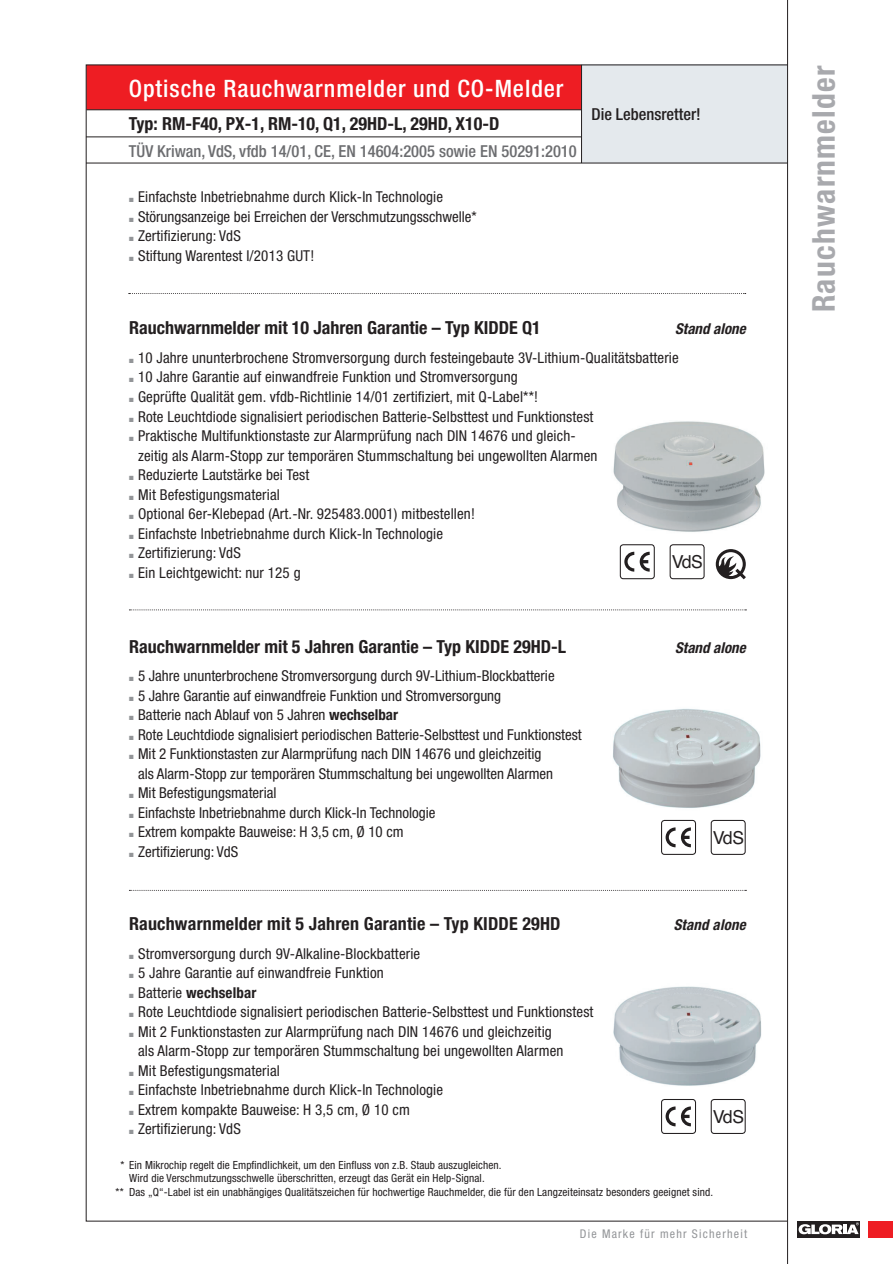
<style>
.page{position:relative;width:893px;height:1264px;background:#fff}
.page>*{position:absolute;margin:0;border:0;box-sizing:border-box;transform-origin:0 0}
.t1{font:700 condensed 31.5px "Helvetica Neue";letter-spacing:.04em;color:#a8a9ad}
.t2{font:500 condensed 24px "Helvetica Neue";letter-spacing:.04em;color:#fff}
.t3{font:700 condensed 18px "Helvetica Neue";color:#231f20}
.t4{font:17.85px "Helvetica";letter-spacing:-.065em;color:#231f20}
.t5{font:500 condensed 16.5px "Helvetica Neue";color:#6c6d70}
.t6{font:500 condensed 16.5px "Helvetica Neue";color:#231f20}
.t7{font:condensed 15px/19.5px "Helvetica Neue";letter-spacing:.01em;color:#231f20}
.t8{font:italic 700 condensed 15px "Helvetica Neue";color:#231f20}
.t9{font:700 condensed 15px "Helvetica Neue";letter-spacing:.01em;color:#231f20}
.t10{font:condensed 12px "Helvetica Neue";letter-spacing:.1em;color:#939598}
.t11{font:condensed 11.25px "Helvetica Neue";letter-spacing:.01em;color:#231f20}
.s1{color:#939598}
.s2{font-weight:700}
.s3{font-weight:400}
</style>
<div class="page">
<div style="left:581px;top:65px;width:206px;height:98px;background:#e4e9ed"></div>
<div style="left:86px;top:65px;width:495px;height:45px;background:#ee1d23;border:2px solid #ee1d23"></div>
<hr style="left:86px;top:110px;width:495px;height:1px;background:#231f20">
<hr style="left:86px;top:137px;width:495px;height:1px;background:#231f20">
<div style="left:868px;top:1221px;width:25px;height:17px;background:#ee1d23"></div>
<div style="left:797px;top:1221px;width:63px;height:17px;background:linear-gradient(to right,#231f20,#231f20)"></div>
<svg style="left:798px;top:1222px;width:61px;height:12px"></svg>
<hr style="left:86px;top:163px;width:701px;height:1px;background:#231f20">
<hr style="left:787px;top:0;width:1px;height:1264px;background:#231f20">
<div style="left:620px;top:544px;width:35px;height:35px;border:1px solid #231f20;border-radius:3px"></div>
<svg style="left:624px;top:552px;width:26px;height:19px"></svg>
<svg style="left:716px;top:549px;width:30px;height:30px"></svg>
<img style="left:613px;top:708px;width:148px;height:100px">
<div style="left:711px;top:820px;width:35px;height:35px;border:1px solid #231f20;border-radius:3px"></div>
<div style="left:661px;top:820px;width:35px;height:35px;border:1px solid #231f20;border-radius:3px"></div>
<svg style="left:665px;top:827px;width:26px;height:20px"></svg>
<img style="left:613px;top:986px;width:148px;height:100px">
<div style="left:711px;top:1099px;width:35px;height:35px;border:1px solid #231f20;border-radius:3px"></div>
<div style="left:661px;top:1099px;width:35px;height:35px;border:1px solid #231f20;border-radius:3px"></div>
<svg style="left:665px;top:1106px;width:26px;height:20px"></svg>
<svg style="left:129px;top:609px;width:617px;height:1px"></svg>
<img style="left:613px;top:421px;width:152px;height:111px">
<svg style="left:129px;top:890px;width:617px;height:1px"></svg>
<svg style="left:129px;top:293px;width:617px;height:1px"></svg>
<hr style="left:581px;top:65px;width:1px;height:98px;background:#231f20">
<div style="left:670px;top:544px;width:35px;height:35px;border:1px solid #231f20;border-radius:3px"></div>
<h2 class="t2" style="left:129px;top:74px;width:436px">Optische Rauchwarnmelder und CO-Melder</h2>
<p class="t3" style="left:129px;top:113px;width:372px">Typ: RM-F40, PX-1, RM-10, Q1, 29HD-L, 29HD, X10-D</p>
<p class="t5" style="left:129px;top:141px;width:449px">TÜV Kriwan, VdS, vfdb 14/01, CE, EN 14604:2005 sowie EN 50291:2010</p>
<p class="t7" style="left:129px;top:187px;width:316px"><span class="s1">■</span> Einfachste Inbetriebnahme durch Klick-In Technologie</p>
<p class="t7" style="left:129px;top:207px;width:349px"><span class="s1">■</span> Störungsanzeige bei Erreichen der Verschmutzungsschwelle*</p>
<p class="t7" style="left:129px;top:226px;width:113px"><span class="s1">■</span> Zertifizierung: VdS</p>
<p class="t7" style="left:129px;top:246px;width:187px"><span class="s1">■</span> Stiftung Warentest I/2013 GUT!</p>
<p class="t6" style="left:591px;top:104px;width:111px">Die Lebensretter!</p>
<p class="t3" style="left:129px;top:317px;width:413px">Rauchwarnmelder mit 10 Jahren Garantie – Typ KIDDE Q1</p>
<p class="t8" style="left:675px;top:320px;width:72px">Stand alone</p>
<p class="t7" style="left:129px;top:348px;width:551px"><span class="s1">■</span> 10 Jahre ununterbrochene Stromversorgung durch festeingebaute 3V-Lithium-Qualitätsbatterie</p>
<p class="t7" style="left:129px;top:367px;width:390px"><span class="s1">■</span> 10 Jahre Garantie auf einwandfreie Funktion und Stromversorgung</p>
<p class="t7" style="left:129px;top:387px;width:410px"><span class="s1">■</span> Geprüfte Qualität gem. vfdb-Richtlinie 14/01 zertifiziert, mit Q-Label**!</p>
<p class="t7" style="left:129px;top:406px;width:466px"><span class="s1">■</span> Rote Leuchtdiode signalisiert periodischen Batterie-Selbsttest und Funktionstest</p>
<p class="t7" style="left:138px;top:426px;width:461px;text-indent:-9px"><span class="s1">■</span> Praktische Multifunktionstaste zur Alarmprüfung nach DIN 14676 und gleich&shy;zeitig als Alarm-Stopp zur temporären Stummschaltung bei ungewollten Alarmen</p>
<p class="t7" style="left:129px;top:465px;width:182px"><span class="s1">■</span> Reduzierte Lautstärke bei Test</p>
<p class="t7" style="left:129px;top:484px;width:152px"><span class="s1">■</span> Mit Befestigungsmaterial</p>
<p class="t7" style="left:129px;top:504px;width:347px"><span class="s1">■</span> Optional 6er-Klebepad (Art.-Nr. 925483.0001) mitbestellen!</p>
<p class="t7" style="left:129px;top:523px;width:316px"><span class="s1">■</span> Einfachste Inbetriebnahme durch Klick-In Technologie</p>
<p class="t7" style="left:129px;top:543px;width:113px"><span class="s1">■</span> Zertifizierung: VdS</p>
<p class="t7" style="left:129px;top:562px;width:173px"><span class="s1">■</span> Ein Leichtgewicht: nur 125 g</p>
<p class="t4" style="left:672px;top:548px;width:33px">VdS</p>
<p class="t3" style="left:129px;top:635px;width:438px">Rauchwarnmelder mit 5 Jahren Garantie – Typ KIDDE 29HD-L</p>
<p class="t8" style="left:675px;top:638px;width:72px">Stand alone</p>
<p class="t7" style="left:129px;top:666px;width:427px"><span class="s1">■</span> 5 Jahre ununterbrochene Stromversorgung durch 9V-Lithium-Blockbatterie</p>
<p class="t7" style="left:129px;top:685px;width:374px"><span class="s1">■</span> 5 Jahre Garantie auf einwandfreie Funktion und Stromversorgung</p>
<p class="t7" style="left:129px;top:705px;width:270px"><span class="s1">■</span> Batterie nach Ablauf von 5 Jahren <span class="s2">wechselbar</span></p>
<p class="t7" style="left:129px;top:724px;width:454px"><span class="s1">■</span> Rote Leuchtdiode signalisiert periodischen Batterie-Selbsttest und Funktionstest</p>
<p class="t7" style="left:138px;top:744px;width:417px;text-indent:-9px"><span class="s1">■</span> Mit 2 Funktionstasten zur Alarmprüfung nach DIN 14676 und gleichzeitig als Alarm-Stopp zur temporären Stummschaltung bei ungewollten Alarmen</p>
<p class="t7" style="left:129px;top:783px;width:149px"><span class="s1">■</span> Mit Befestigungsmaterial</p>
<p class="t7" style="left:129px;top:802px;width:308px"><span class="s1">■</span> Einfachste Inbetriebnahme durch Klick-In Technologie</p>
<p class="t7" style="left:129px;top:822px;width:276px"><span class="s1">■</span> Extrem kompakte Bauweise: H 3,5 cm, Ø 10 cm</p>
<p class="t7" style="left:129px;top:841px;width:111px"><span class="s1">■</span> Zertifizierung: VdS</p>
<p class="t4" style="left:713px;top:824px;width:33px">VdS</p>
<p class="t3" style="left:129px;top:913px;width:433px">Rauchwarnmelder mit 5 Jahren Garantie – Typ KIDDE 29HD</p>
<p class="t8" style="left:674px;top:915px;width:73px">Stand alone</p>
<p class="t7" style="left:129px;top:943px;width:293px"><span class="s1">■</span> Stromversorgung durch 9V-Alkaline-Blockbatterie</p>
<p class="t7" style="left:129px;top:963px;width:256px"><span class="s1">■</span> 5 Jahre Garantie auf einwandfreie Funktion</p>
<p class="t9" style="left:129px;top:983px;width:129px"><span class="s1">■</span> <span class="s3">Batterie</span> wechselbar</p>
<p class="t7" style="left:129px;top:1002px;width:466px"><span class="s1">■</span> Rote Leuchtdiode signalisiert periodischen Batterie-Selbsttest und Funktionstest</p>
<p class="t7" style="left:138px;top:1021px;width:427px;text-indent:-9px"><span class="s1">■</span> Mit 2 Funktionstasten zur Alarmprüfung nach DIN 14676 und gleichzeitig als Alarm-Stopp zur temporären Stummschaltung bei ungewollten Alarmen</p>
<p class="t7" style="left:129px;top:1060px;width:152px"><span class="s1">■</span> Mit Befestigungsmaterial</p>
<p class="t7" style="left:129px;top:1080px;width:316px"><span class="s1">■</span> Einfachste Inbetriebnahme durch Klick-In Technologie</p>
<p class="t7" style="left:129px;top:1099px;width:282px"><span class="s1">■</span> Extrem kompakte Bauweise: H 3,5 cm, Ø 10 cm</p>
<p class="t7" style="left:129px;top:1119px;width:113px"><span class="s1">■</span> Zertifizierung: VdS</p>
<p class="t4" style="left:713px;top:1103px;width:33px">VdS</p>
<p class="t11" style="left:121px;top:1158px;width:382px">* Ein Mikrochip regelt die Empfindlichkeit, um den Einfluss von z.B. Staub auszugleichen.</p>
<p class="t11" style="left:129px;top:1171px;width:357px">Wird die Verschmutzungsschwelle überschritten, erzeugt das Gerät ein Help-Signal.</p>
<p class="t11" style="left:116px;top:1185px;width:599px">** Das „Q“-Label ist ein unabhängiges Qualitätszeichen für hochwertige Rauchmelder, die für den Langzeiteinsatz besonders geeignet sind.</p>
<p class="t10" style="left:580px;top:1227px;width:169px">Die Marke für mehr Sicherheit</p>
<h1 class="t1" style="left:804px;top:312px;width:248px;rotate:-90deg">Rauchwarnmelder</h1>
</div>
